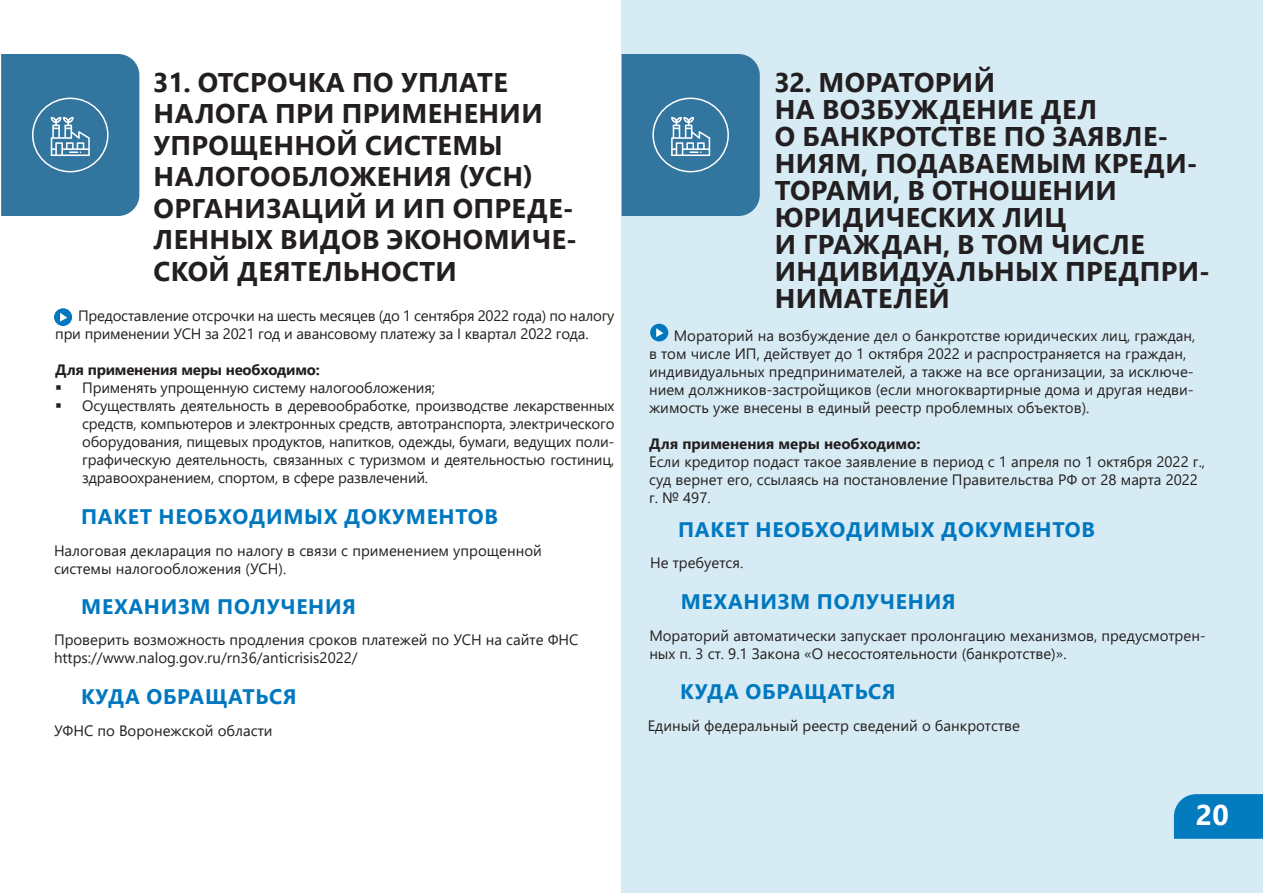
<style>
.page{position:relative;width:1263px;height:893px;background:#fff}
.page>*{position:absolute;margin:0;border:0;box-sizing:border-box;transform-origin:0 0}
.t1{font:700 28.5px "Segoe UI";color:#fff}
.заголовок_32{font:700 27px/31.5px "Segoe UI";letter-spacing:.015em;color:#231f20}
.ПРОМ{font:700 21px "Segoe UI";letter-spacing:.035em;color:#0078c0}
.ПРОМ_ТЕКСТ{font:15px/18px "Segoe UI";color:#231f20}
.текст_мерррр{font:15px/18px "Segoe UI";letter-spacing:-.015em;color:#231f20}
.текст_мерррр-2{font:700 15px "Segoe UI";letter-spacing:-.015em;color:#231f20}
.ПРОМ_ТЕКСТ-2{font:700 15px "Segoe UI";color:#231f20}
</style>
<div class="page">
<div style="left:621px;top:0;width:642px;height:893px;background:#d7ebf4"></div>
<svg style="left:1px;top:54px;width:138px;height:162px;background:#3c7ba3"></svg>
<svg style="left:621px;top:54px;width:139px;height:162px;background:#3c7ba3"></svg>
<div style="left:54px;top:308px;width:18px;height:18px;background:#0078c0;border-radius:50%"></div>
<svg style="left:60px;top:313px;width:7px;height:9px"></svg>
<div style="left:650px;top:324px;width:18px;height:17px;background:#0078c0;border-radius:50%"></div>
<svg style="left:656px;top:328px;width:7px;height:9px"></svg>
<p class="заголовок_32" style="left:153px;top:64px;width:356px">31. ОТСРОЧКА ПО УПЛАТЕ</p>
<p class="заголовок_32" style="left:154px;top:96px;width:391px">НАЛОГА ПРИ ПРИМЕНЕНИИ<br>УПРОЩЕННОЙ СИСТЕМЫ</p>
<p class="заголовок_32" style="left:154px;top:159px;width:381px">НАЛОГООБЛОЖЕНИЯ (УСН)</p>
<p class="заголовок_32" style="left:154px;top:190px;width:425px">ОРГАНИЗАЦИЙ И ИП ОПРЕДЕ-<br>ЛЕННЫХ ВИДОВ ЭКОНОМИЧЕ-<br>СКОЙ ДЕЯТЕЛЬНОСТИ</p>
<p class="текст_мерррр" style="left:55px;top:305px;width:561px;text-indent:23px">Предоставление отсрочки на шесть месяцев (до 1 сентября 2022 года) по налогу при применении УСН за 2021 год и авансовому платежу за I квартал 2022 года.</p>
<p class="текст_мерррр-2" style="left:55px;top:355px;width:266px">Для применения меры необходимо:</p>
<p class="ПРОМ_ТЕКСТ" style="left:82px;top:377px;width:354px">Применять упрощенную систему налогообложения;</p>
<p class="ПРОМ_ТЕКСТ" style="left:82px;top:395px;width:534px;text-align:justify">Осуществлять деятельность в деревообработке, производстве лекарственных средств, компьютеров и электронных средств, автотранспорта, электрического оборудования, пищевых продуктов, напитков, одежды, бумаги, ведущих поли&shy;графическую деятельность, связанных с туризмом и деятельностью гостиниц, здравоохранением, спортом, в сфере развлечений.</p>
<p class="ПРОМ" style="left:81px;top:496px;width:418px">ПАКЕТ НЕОБХОДИМЫХ ДОКУМЕНТОВ</p>
<p class="ПРОМ_ТЕКСТ" style="left:54px;top:540px;width:489px">Налоговая декларация по налогу в связи с применением упрощенной системы налогообложения (УСН).</p>
<p class="заголовок_32" style="left:774px;top:64px;width:222px">32. МОРАТОРИЙ</p>
<p class="заголовок_32" style="left:775px;top:91px;width:324px">НА ВОЗБУЖДЕНИЕ ДЕЛ</p>
<p class="заголовок_32" style="left:775px;top:120px;width:424px;line-height:27px">О БАНКРОТСТВЕ ПО ЗАЯВЛЕ-<br>НИЯМ, ПОДАВАЕМЫМ КРЕДИ-<br>ТОРАМИ, В ОТНОШЕНИИ</p>
<p class="заголовок_32" style="left:775px;top:199px;width:293px">ЮРИДИЧЕСКИХ ЛИЦ</p>
<p class="заголовок_32" style="left:775px;top:226px;width:371px">И ГРАЖДАН, В ТОМ ЧИСЛЕ</p>
<p class="заголовок_32" style="left:775px;top:255px;width:437px;line-height:27px">ИНДИВИДУАЛЬНЫХ ПРЕДПРИ-<br>НИМАТЕЛЕЙ</p>
<p class="ПРОМ_ТЕКСТ" style="left:649px;top:325px;width:548px;text-indent:25px">Мораторий на возбуждение дел о банкротстве юридических лиц, граждан, в том числе ИП, действует до 1 октября 2022 и распространяется на граждан, индивидуальных предпринимателей, а также на все организации, за исключе&shy;нием должников-застройщиков (если многоквартирные дома и другая недви&shy;жимость уже внесены в единый реестр проблемных объектов).</p>
<p class="ПРОМ_ТЕКСТ-2" style="left:649px;top:429px;width:273px">Для применения меры необходимо:</p>
<p class="ПРОМ_ТЕКСТ" style="left:649px;top:451px;width:558px">Если кредитор подаст такое заявление в период с 1 апреля по 1 октября 2022 г., суд вернет его, ссылаясь на постановление Правительства РФ от 28 марта 2022 г. № 497.</p>
<p class="ПРОМ" style="left:678px;top:510px;width:418px">ПАКЕТ НЕОБХОДИМЫХ ДОКУМЕНТОВ</p>
<p class="ПРОМ_ТЕКСТ" style="left:650px;top:552px;width:95px">Не требуется.</p>
<p class="ПРОМ" style="left:81px;top:586px;width:276px">МЕХАНИЗМ ПОЛУЧЕНИЯ</p>
<p class="ПРОМ" style="left:681px;top:582px;width:276px">МЕХАНИЗМ ПОЛУЧЕНИЯ</p>
<p class="ПРОМ_ТЕКСТ" style="left:649px;top:625px;width:558px">Мораторий автоматически запускает пролонгацию механизмов, предусмотрен&shy;ных п. 3 ст. 9.1 Закона «О несостоятельности (банкротстве)».</p>
<p class="ПРОМ_ТЕКСТ" style="left:54px;top:630px;width:526px">Проверить возможность продления сроков платежей по УСН на сайте ФНС</p>
<p class="ПРОМ_ТЕКСТ" style="left:54px;top:648px;width:305px">https://www.nalog.gov.ru/rn36/anticrisis2022/</p>
<p class="ПРОМ" style="left:81px;top:677px;width:217px">КУДА ОБРАЩАТЬСЯ</p>
<p class="ПРОМ" style="left:680px;top:672px;width:217px">КУДА ОБРАЩАТЬСЯ</p>
<p class="ПРОМ_ТЕКСТ" style="left:54px;top:720px;width:220px">УФНС по Воронежской области</p>
<p class="ПРОМ_ТЕКСТ" style="left:648px;top:715px;width:374px">Единый федеральный реестр сведений о банкротстве</p>
<h1 class="t1" style="left:1196px;top:788px;width:35px">20</h1>
</div>
